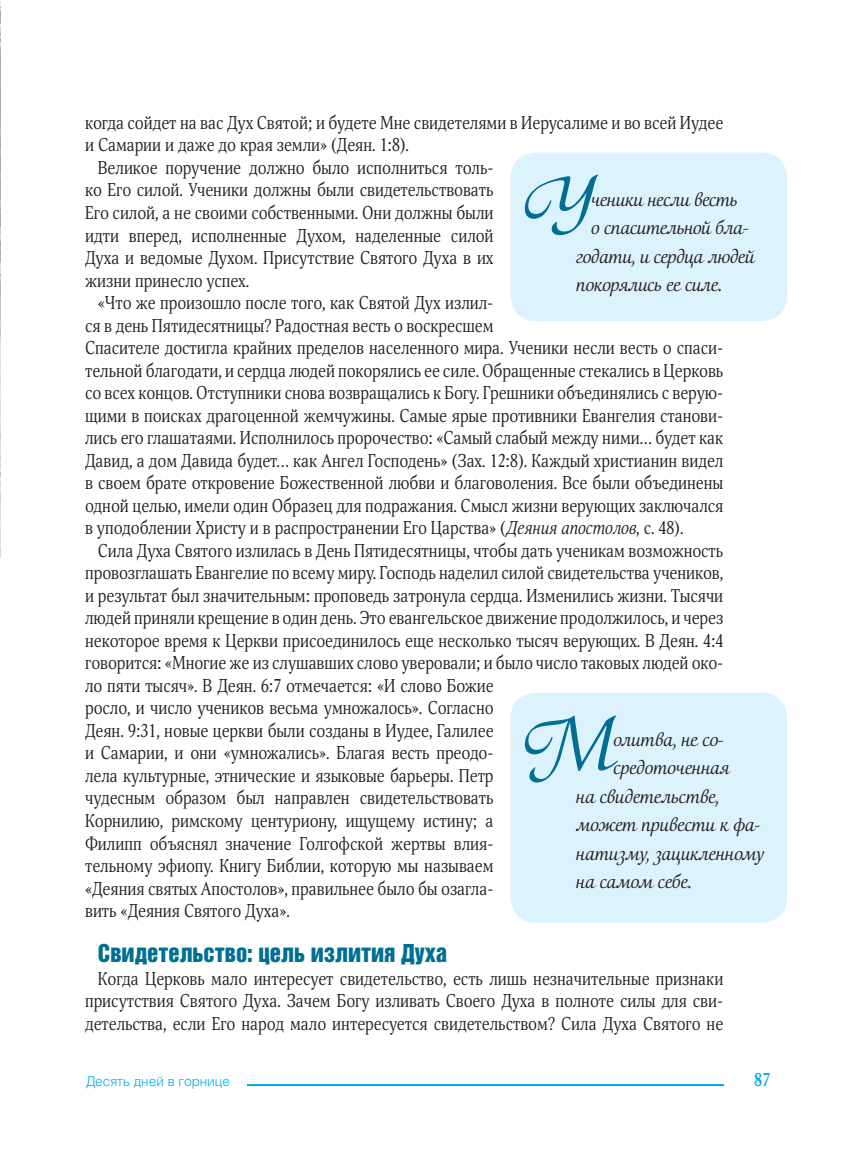
<style>
.page{position:relative;width:851px;height:1149px;background:#fff}
.page>*{position:absolute;margin:0;border:0;box-sizing:border-box;transform-origin:0 0}
.t1{font:68.4px "Orbi Calligraphic Three";color:#006f92}
.t2{font:22.5px "Helvetica Inserat Cyrillic";color:#006f92}
.t3{font:condensed 18px/22.5px "Orbi";color:#231f20;text-align:justify}
.t4{font:18px "Orbi Calligraphic One";letter-spacing:-.01em;color:#231f20}
.t5{font:700 condensed 18px "Orbi";color:#00aeef}
.t6{font:300 13.5px "Helios";color:#00aeef}
.s1{font-style:italic}
</style>
<div class="page">
<img style="left:0;top:0;width:1px;height:556px">
<hr style="left:247px;top:1083px;width:476px;height:2px;background:#00aeef">
<div style="left:510px;top:152px;width:277px;height:169px;background:#dcf2fc;border-radius:26px"></div>
<div style="left:510px;top:692px;width:277px;height:230px;background:#dcf2fc;border-radius:26px"></div>
<p class="t3" style="left:85px;top:111px;width:639px">когда сойдет на вас Дух Святой; и будете Мне свидетелями в Иерусалиме и во всей Иудее</p>
<p class="t3" style="left:85px;top:134px;width:325px">и Самарии и даже до края земли» (Деян. 1:8).</p>
<p class="t3" style="left:98px;top:156px;width:397px">Великое поручение должно было исполниться толь-</p>
<p class="t3" style="left:85px;top:179px;width:410px">ко Его силой. Ученики должны были свидетельствовать</p>
<p class="t3" style="left:85px;top:201px;width:410px">Его силой, а не своими собственными. Они должны были</p>
<p class="t3" style="left:85px;top:224px;width:410px">идти вперед, исполненные Духом, наделенные силой</p>
<p class="t3" style="left:85px;top:246px;width:410px">Духа и ведомые Духом. Присутствие Святого Духа в их</p>
<p class="t3" style="left:85px;top:269px;width:166px">жизни принесло успех.</p>
<p class="t3" style="left:98px;top:291px;width:397px">«Что же произошло после того, как Святой Дух излил-</p>
<p class="t3" style="left:85px;top:314px;width:410px">ся в день Пятидесятницы? Радостная весть о воскресшем</p>
<p class="t3" style="left:85px;top:336px;width:639px">Спасителе достигла крайних пределов населенного мира. Ученики несли весть о спаси-</p>
<p class="t3" style="left:85px;top:359px;width:639px">тельной благодати, и сердца людей покорялись ее силе. Обращенные стекались в Церковь</p>
<p class="t3" style="left:85px;top:381px;width:639px">со всех концов. Отступники снова возвращались к Богу. Грешники объединялись с верую-</p>
<p class="t3" style="left:85px;top:404px;width:639px">щими в поисках драгоценной жемчужины. Самые ярые противники Евангелия станови-</p>
<p class="t3" style="left:85px;top:426px;width:639px">лись его глашатаями. Исполнилось пророчество: «Самый слабый между ними... будет как</p>
<p class="t3" style="left:85px;top:449px;width:639px">Давид, а дом Давида будет... как Ангел Господень» (Зах. 12:8). Каждый христианин видел</p>
<p class="t3" style="left:85px;top:471px;width:639px">в своем брате откровение Божественной любви и благоволения. Все были объединены</p>
<p class="t3" style="left:85px;top:494px;width:639px">одной целью, имели один Образец для подражания. Смысл жизни верующих заключался</p>
<p class="t3" style="left:85px;top:516px;width:599px">в уподоблении Христу и в распространении Его Царства» (<span class="s1">Деяния апостолов</span>, с. 48).</p>
<p class="t3" style="left:98px;top:539px;width:626px">Сила Духа Святого излилась в День Пятидесятницы, чтобы дать ученикам возможность</p>
<p class="t3" style="left:85px;top:561px;width:639px">провозглашать Евангелие по всему миру. Господь наделил силой свидетельства учеников,</p>
<p class="t3" style="left:85px;top:584px;width:639px">и результат был значительным: проповедь затронула сердца. Изменились жизни. Тысячи</p>
<p class="t3" style="left:85px;top:606px;width:639px">людей приняли крещение в один день. Это евангельское движение продолжилось, и через</p>
<p class="t3" style="left:85px;top:629px;width:639px">некоторое время к Церкви присоединилось еще несколько тысяч верующих. В Деян. 4:4</p>
<p class="t3" style="left:85px;top:651px;width:639px">говорится: «Многие же из слушавших слово уверовали; и было число таковых людей око-</p>
<p class="t3" style="left:85px;top:674px;width:410px">ло пяти тысяч». В Деян. 6:7 отмечается: «И слово Божие</p>
<p class="t3" style="left:85px;top:696px;width:410px">росло, и число учеников весьма умножалось». Согласно</p>
<p class="t3" style="left:85px;top:719px;width:410px">Деян. 9:31, новые церкви были созданы в Иудее, Галилее</p>
<p class="t3" style="left:85px;top:741px;width:410px">и Самарии, и они «умножались». Благая весть преодо-</p>
<p class="t3" style="left:85px;top:764px;width:410px">лела культурные, этнические и языковые барьеры. Петр</p>
<p class="t3" style="left:85px;top:786px;width:410px">чудесным образом был направлен свидетельствовать</p>
<p class="t3" style="left:85px;top:809px;width:410px">Корнилию, римскому центуриону, ищущему истину; а</p>
<p class="t3" style="left:85px;top:831px;width:410px">Филипп объяснял значение Голгофской жертвы влия-</p>
<p class="t3" style="left:85px;top:854px;width:410px">тельному эфиопу. Книгу Библии, которую мы называем</p>
<p class="t3" style="left:85px;top:876px;width:410px">«Деяния святых Апостолов», правильнее было бы озагла-</p>
<p class="t3" style="left:85px;top:899px;width:206px">вить «Деяния Святого Духа».</p>
<p class="t2" style="left:98px;top:939px;width:350px">Свидетельство: цель излития Духа</p>
<p class="t3" style="left:85px;top:966px;width:639px;text-indent:13px">Когда Церковь мало интересует свидетельство, есть лишь незначительные признаки присутствия Святого Духа. Зачем Богу изливать Своего Духа в полноте силы для сви&shy;детельства, если Его народ мало интересуется свидетельством? Сила Духа Святого не</p>
<h1 class="t1" style="left:521px;top:166px;width:72px">У</h1>
<p class="t4" style="left:590px;top:187px;width:148px">ченики несли весть</p>
<p class="t4" style="left:590px;top:215px;width:159px">о спасительной бла-</p>
<p class="t4" style="left:576px;top:244px;width:180px">годати, и сердца людей</p>
<p class="t4" style="left:576px;top:272px;width:147px">покорялись ее силе.</p>
<h1 class="t1" style="left:523px;top:706px;width:92px">М</h1>
<p class="t4" style="left:613px;top:726px;width:112px">олитва, не со-</p>
<p class="t4" style="left:613px;top:755px;width:118px">средоточенная</p>
<p class="t4" style="left:576px;top:783px;width:145px">на свидетельстве,</p>
<p class="t4" style="left:576px;top:812px;width:186px">может привести к фа-</p>
<p class="t4" style="left:576px;top:840px;width:190px">натизму, зацикленному</p>
<p class="t4" style="left:576px;top:869px;width:117px">на самом себе.</p>
<p class="t6" style="left:86px;top:1072px;width:145px">Десять дней в горнице</p>
<p class="t5" style="left:754px;top:1067px;width:18px">87</p>
</div>
